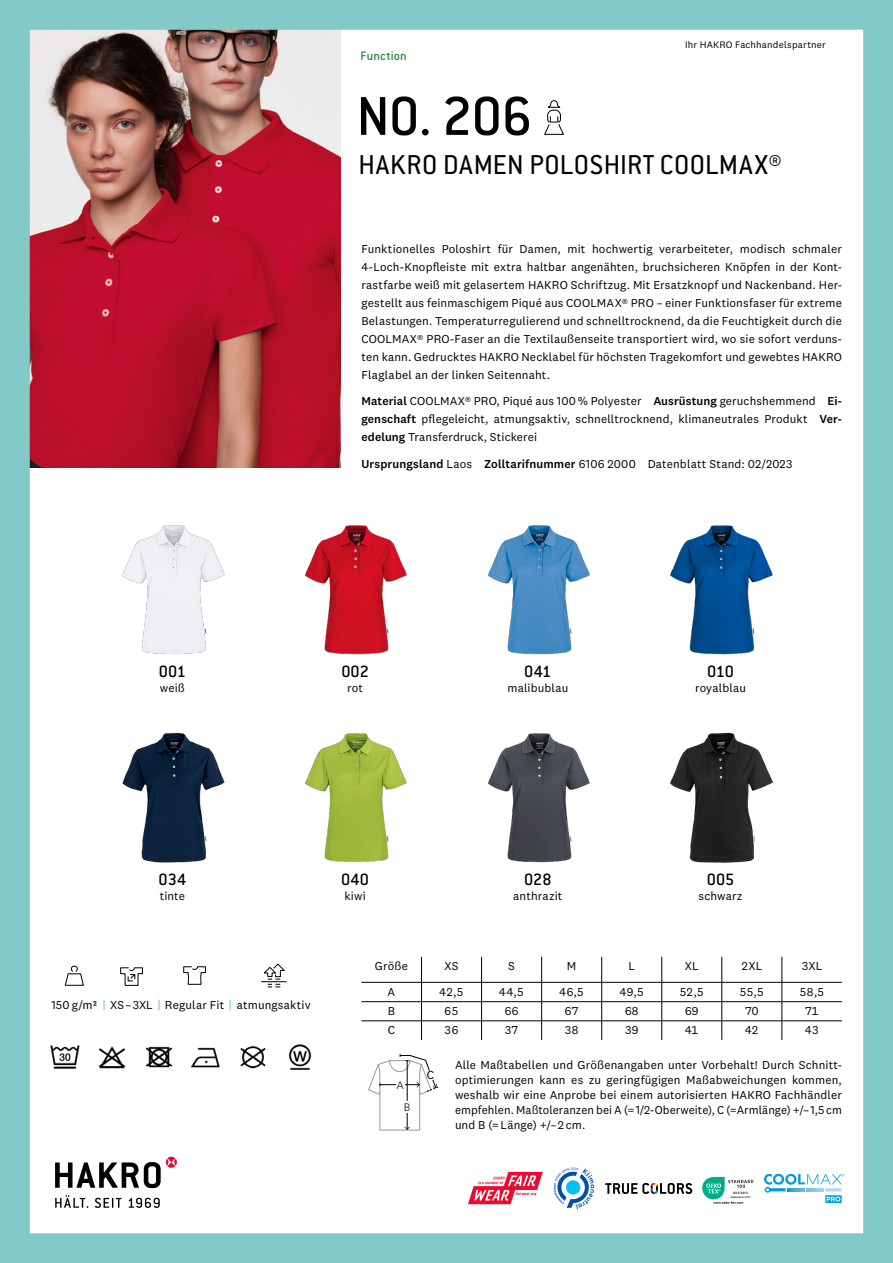
<style>
.page{position:relative;width:893px;height:1263px;background:#fff}
.page>*{position:absolute;margin:0;border:0;box-sizing:border-box;transform-origin:0 0}
.t1{font:500 60px "Conduit ITC Pro";color:#000}
.t2{font:30px "Conduit ITC Pro";letter-spacing:.02em;color:#000}
.t3{font:500 18px "Conduit ITC Pro";letter-spacing:-.005em;color:#000}
.t4{font:500 13.5px "Conduit ITC Pro";letter-spacing:.005em;color:#2f853c}
.t5{font:300 12.75px "National";color:#000}
.t6{font:12px "National 2";color:#000}
.t7{font:11.85px/18px "National 2";letter-spacing:.01em;color:#000;text-align:justify}
.t8{font:9.75px "National 2";letter-spacing:.02em;color:#000}
.t9{font:700 3.45px "Foco";color:#222}
.t10{font:700 2.7px "Foco";color:#222}
.s1{font-weight:500}
</style>
<div class="page">
<svg style="left:55px;top:1195px;width:33px;height:13px"></svg>
<svg style="left:95px;top:1198px;width:27px;height:10px"></svg>
<svg style="left:129px;top:1198px;width:31px;height:10px"></svg>
<svg style="left:55px;top:1157px;width:122px;height:31px"></svg>
<svg style="left:368px;top:1054px;width:71px;height:77px"></svg>
<img style="left:31px;top:31px;width:309px;height:437px">
<img style="left:50px;top:1044px;width:262px;height:26px">
<svg style="left:544px;top:100px;width:20px;height:35px"></svg>
<svg style="left:825px;top:1195px;width:17px;height:8px"></svg>
<svg style="left:764px;top:1174px;width:80px;height:27px"></svg>
<div style="left:0;top:0;width:893px;height:1263px;border:30px solid #83c9c8"></div>
<svg style="left:64px;top:965px;width:20px;height:21px"></svg>
<svg style="left:120px;top:967px;width:23px;height:19px"></svg>
<svg style="left:183px;top:966px;width:23px;height:19px"></svg>
<img style="left:122px;top:525px;width:103px;height:130px">
<img style="left:122px;top:732px;width:103px;height:131px">
<img style="left:304px;top:525px;width:103px;height:130px">
<img style="left:305px;top:733px;width:102px;height:130px">
<img style="left:487px;top:525px;width:103px;height:130px">
<img style="left:487px;top:733px;width:103px;height:130px">
<img style="left:670px;top:525px;width:103px;height:130px">
<img style="left:670px;top:732px;width:104px;height:131px">
<hr style="left:361px;top:982px;width:60px;height:1px;background:#000">
<hr style="left:421px;top:982px;width:61px;height:1px;background:#000">
<hr style="left:482px;top:982px;width:60px;height:1px;background:#000">
<hr style="left:542px;top:982px;width:60px;height:1px;background:#000">
<hr style="left:602px;top:982px;width:60px;height:1px;background:#000">
<hr style="left:662px;top:982px;width:60px;height:1px;background:#000">
<hr style="left:722px;top:982px;width:60px;height:1px;background:#000">
<hr style="left:782px;top:982px;width:60px;height:1px;background:#000">
<hr style="left:422px;top:1001px;width:59px;height:1px;background:#000">
<hr style="left:482px;top:1001px;width:59px;height:1px;background:#000">
<hr style="left:542px;top:1001px;width:59px;height:1px;background:#000">
<hr style="left:602px;top:1001px;width:59px;height:1px;background:#000">
<hr style="left:662px;top:1001px;width:60px;height:1px;background:#000">
<hr style="left:722px;top:1001px;width:60px;height:1px;background:#000">
<hr style="left:782px;top:1001px;width:60px;height:1px;background:#000">
<hr style="left:422px;top:1020px;width:59px;height:1px;background:#000">
<hr style="left:482px;top:1020px;width:59px;height:1px;background:#000">
<hr style="left:542px;top:1020px;width:59px;height:1px;background:#000">
<hr style="left:602px;top:1020px;width:59px;height:1px;background:#000">
<hr style="left:662px;top:1020px;width:60px;height:1px;background:#000">
<hr style="left:722px;top:1020px;width:60px;height:1px;background:#000">
<hr style="left:782px;top:1020px;width:60px;height:1px;background:#000">
<hr style="left:361px;top:1001px;width:60px;height:1px;background:#000">
<hr style="left:361px;top:1020px;width:60px;height:1px;background:#000">
<svg style="left:722px;top:957px;width:1px;height:83px"></svg>
<svg style="left:782px;top:957px;width:1px;height:83px"></svg>
<svg style="left:661px;top:957px;width:1px;height:83px"></svg>
<svg style="left:541px;top:957px;width:1px;height:83px"></svg>
<svg style="left:601px;top:957px;width:1px;height:83px"></svg>
<svg style="left:481px;top:957px;width:1px;height:83px"></svg>
<svg style="left:421px;top:957px;width:1px;height:83px"></svg>
<svg style="left:103px;top:1000px;width:2px;height:10px"></svg>
<svg style="left:158px;top:1000px;width:2px;height:10px"></svg>
<svg style="left:261px;top:963px;width:25px;height:24px"></svg>
<svg style="left:605px;top:1183px;width:87px;height:11px"></svg>
<svg style="left:468px;top:1172px;width:75px;height:32px"></svg>
<svg style="left:554px;top:1167px;width:40px;height:42px"></svg>
<svg style="left:702px;top:1177px;width:51px;height:27px"></svg>
<p class="t4" style="left:361px;top:48px;width:48px">Function</p>
<p class="t8" style="left:685px;top:39px;width:142px">Ihr HAKRO Fachhandelspartner</p>
<h1 class="t1" style="left:356px;top:82px;width:177px">NO. 206</h1>
<h2 class="t2" style="left:358px;top:148px;width:424px">HAKRO DAMEN POLOSHIRT COOLMAX®</h2>
<p class="t7" style="left:361px;top:240px;width:482px">Funktionelles Poloshirt für Damen, mit hochwertig verarbeiteter, modisch schmaler 4-Loch-Knopfleiste mit extra haltbar angenähten, bruchsicheren Knöpfen in der Kont&shy;rastfarbe weiß mit gelasertem HAKRO Schriftzug. Mit Ersatzknopf und Nackenband. Her&shy;gestellt aus feinmaschigem Piqué aus COOLMAX® PRO – einer Funktionsfaser für extreme Belastungen. Temperaturregulierend und schnelltrocknend, da die Feuchtigkeit durch die COOLMAX® PRO-Faser an die Textilaußenseite transportiert wird, wo sie sofort verduns&shy;ten kann. Gedrucktes HAKRO Necklabel für höchsten Tragekomfort und gewebtes HAKRO Flaglabel an der linken Seitennaht.</p>
<p class="t7" style="left:361px;top:392px;width:482px"><span class="s1">Material</span> COOLMAX® PRO, Piqué aus 100 % Polyester <span class="s1">Ausrüstung</span> geruchshemmend <span class="s1">Ei&shy;genschaft</span> pflegeleicht, atmungsaktiv, schnelltrocknend, klimaneutrales Produkt <span class="s1">Ver&shy;edelung</span> Transferdruck, Stickerei</p>
<p class="t7" style="left:361px;top:455px;width:432px"><span class="s1">Ursprungsland</span> Laos <span class="s1">Zolltarifnummer</span> 6106 2000 Datenblatt Stand: 02/2023</p>
<h3 class="t3" style="left:159px;top:661px;width:29px">001</h3>
<p class="t7" style="left:160px;top:679px;width:27px">weiß</p>
<h3 class="t3" style="left:341px;top:661px;width:29px">002</h3>
<p class="t7" style="left:347px;top:679px;width:17px">rot</p>
<h3 class="t3" style="left:524px;top:661px;width:29px">041</h3>
<p class="t7" style="left:507px;top:679px;width:62px">malibublau</p>
<h3 class="t3" style="left:707px;top:661px;width:28px">010</h3>
<p class="t7" style="left:695px;top:679px;width:53px">royalblau</p>
<h3 class="t3" style="left:159px;top:870px;width:29px">034</h3>
<p class="t7" style="left:160px;top:887px;width:27px">tinte</p>
<p class="t7" style="left:51px;top:995px;width:261px">150 g/m² XS–3XL Regular Fit atmungsaktiv</p>
<h3 class="t3" style="left:341px;top:870px;width:30px">040</h3>
<p class="t7" style="left:344px;top:887px;width:23px">kiwi</p>
<h3 class="t3" style="left:524px;top:870px;width:29px">028</h3>
<p class="t7" style="left:513px;top:887px;width:51px">anthrazit</p>
<h3 class="t3" style="left:707px;top:870px;width:29px">005</h3>
<p class="t7" style="left:699px;top:887px;width:46px">schwarz</p>
<p class="t7" style="left:375px;top:957px;width:35px">Größe</p>
<p class="t7" style="left:445px;top:957px;width:15px">XS</p>
<p class="t7" style="left:508px;top:957px;width:8px">S</p>
<p class="t7" style="left:567px;top:957px;width:11px">M</p>
<p class="t7" style="left:628px;top:957px;width:8px">L</p>
<p class="t7" style="left:685px;top:957px;width:15px">XL</p>
<p class="t7" style="left:741px;top:957px;width:23px">2XL</p>
<p class="t7" style="left:801px;top:957px;width:22px">3XL</p>
<p class="t7" style="left:388px;top:983px;width:9px">A</p>
<p class="t7" style="left:439px;top:983px;width:26px">42,5</p>
<p class="t7" style="left:499px;top:983px;width:27px">44,5</p>
<p class="t7" style="left:559px;top:983px;width:27px">46,5</p>
<p class="t7" style="left:619px;top:983px;width:26px">49,5</p>
<p class="t7" style="left:679px;top:983px;width:26px">52,5</p>
<p class="t7" style="left:739px;top:983px;width:26px">55,5</p>
<p class="t7" style="left:799px;top:983px;width:26px">58,5</p>
<p class="t7" style="left:388px;top:1002px;width:9px">B</p>
<p class="t7" style="left:444px;top:1002px;width:16px">65</p>
<p class="t7" style="left:505px;top:1002px;width:16px">66</p>
<p class="t7" style="left:565px;top:1002px;width:16px">67</p>
<p class="t7" style="left:625px;top:1002px;width:16px">68</p>
<p class="t7" style="left:685px;top:1002px;width:16px">69</p>
<p class="t7" style="left:745px;top:1002px;width:15px">70</p>
<p class="t7" style="left:805px;top:1002px;width:16px">71</p>
<p class="t7" style="left:388px;top:1021px;width:9px">C</p>
<p class="t7" style="left:444px;top:1021px;width:16px">36</p>
<p class="t7" style="left:505px;top:1021px;width:15px">37</p>
<p class="t7" style="left:565px;top:1021px;width:16px">38</p>
<p class="t7" style="left:625px;top:1021px;width:15px">39</p>
<p class="t7" style="left:685px;top:1021px;width:15px">41</p>
<p class="t7" style="left:745px;top:1021px;width:15px">42</p>
<p class="t7" style="left:805px;top:1021px;width:16px">43</p>
<p class="t5" style="left:397px;top:1077px;width:8px">A</p>
<p class="t5" style="left:404px;top:1099px;width:8px">B</p>
<p class="t6" style="left:427px;top:1068px;width:9px">C</p>
<p class="t7" style="left:455px;top:1058px;width:388px;line-height:15px">Alle Maßtabellen und Größenangaben unter Vorbehalt! Durch Schnitt&shy;optimierungen kann es zu geringfügigen Maßabweichungen kommen, weshalb wir eine Anprobe bei einem autorisierten HAKRO Fachhändler empfehlen. Maßtoleranzen bei A (=1/2-Oberweite), C (=Armlänge) +/–1,5 cm und B (=Länge) +/–2 cm.</p>
<p class="t9" style="left:733px;top:1191px;width:16px">03.0.3613</p>
<p class="t10" style="left:731px;top:1195px;width:21px">Hohenstein HTTI</p>
</div>
